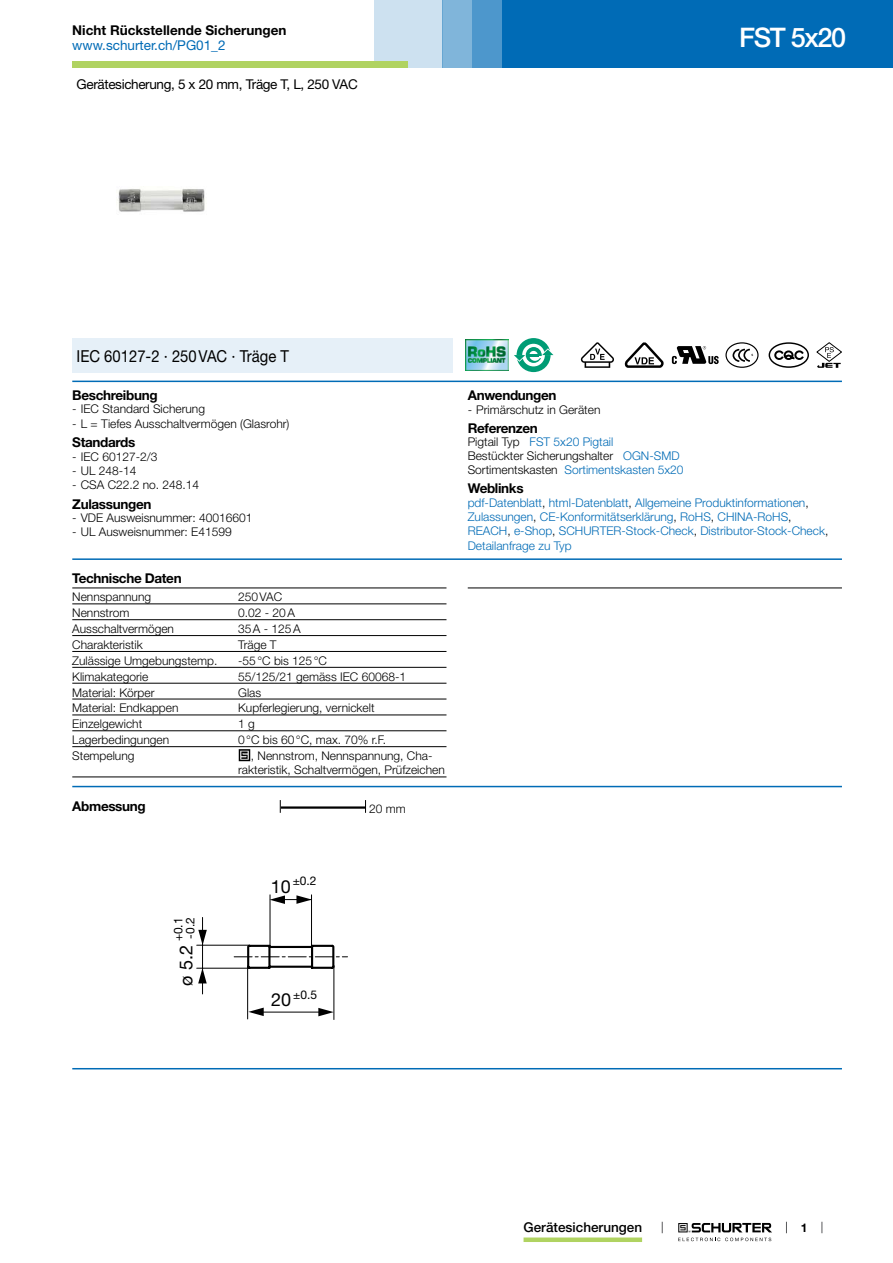
<style>
.page{position:relative;width:893px;height:1263px;background:#fff}
.page>*{position:absolute;margin:0;border:0;box-sizing:border-box;transform-origin:0 0}
.t1{font:500 27px "Helvetica Neue LT";letter-spacing:-.05em;color:#fff}
.t2{font:18px "Helvetica Neue LT";color:#000}
.t3{font:16.5px "Helvetica Neue LT";color:#000;scale:.9 1}
.t4{font:700 13.5px "Helvetica Neue LT";letter-spacing:-.025em;color:#000}
.t5{font:13.5px "Helvetica Neue LT";letter-spacing:-.025em;color:#000}
.t6{font:700 13.5px "Helvetica Neue LT";color:#000}
.t7{font:13.5px "Helvetica Neue LT";color:#006bb6}
.t8{font:500 13.5px "Helvetica Neue LT";color:#000}
.t9{font:300 12px/13.6px "Helvetica Neue LT";color:#000}
.t10{font:300 12px/14.4px "Helvetica Neue LT";color:#006bb6}
.t11{font:12px/12px "Helvetica Neue LT";color:#000}
.t12{font:700 12px "Helvetica Neue LT";color:#000}
.s1{color:#006bb6}
.s2{color:#000}
</style>
<div class="page">
<svg style="left:678px;top:1223px;width:94px;height:18px"></svg>
<div style="left:502px;top:0;width:391px;height:68px;background:#006bb6"></div>
<div style="left:442px;top:0;width:30px;height:68px;background:#80b5da"></div>
<div style="left:472px;top:0;width:30px;height:68px;background:#4d97cc"></div>
<div style="left:374px;top:0;width:68px;height:68px;background:#cde1f0"></div>
<div style="left:72px;top:62px;width:336px;height:6px;background:#b0d361"></div>
<div style="left:524px;top:1237px;width:118px;height:5px;background:#b0d361"></div>
<img style="left:117px;top:189px;width:88px;height:23px">
<img style="left:466px;top:339px;width:42px;height:32px">
<svg style="left:517px;top:338px;width:34px;height:34px"></svg>
<svg style="left:522px;top:344px;width:23px;height:22px"></svg>
<svg style="left:514px;top:347px;width:40px;height:15px"></svg>
<svg style="left:581px;top:342px;width:33px;height:26px"></svg>
<svg style="left:625px;top:342px;width:39px;height:26px"></svg>
<svg style="left:672px;top:346px;width:47px;height:18px"></svg>
<div style="left:725px;top:342px;width:34px;height:26px;border:1px solid #000;border-radius:50%"></div>
<svg style="left:732px;top:348px;width:21px;height:14px"></svg>
<div style="left:774px;top:350px;width:10px;height:10px;border:2px solid #000;border-radius:50%"></div>
<svg style="left:782px;top:350px;width:13px;height:10px"></svg>
<div style="left:769px;top:342px;width:40px;height:26px;border:1px solid #000;border-radius:50%"></div>
<div style="left:794px;top:350px;width:10px;height:10px;border:2px solid #000;border-radius:50%"></div>
<svg style="left:816px;top:342px;width:26px;height:26px"></svg>
<div style="left:72px;top:338px;width:381px;height:34px;background:#e6f0f8"></div>
<hr style="left:72px;top:381px;width:770px;height:1px;background:#006bb6">
<hr style="left:72px;top:558px;width:770px;height:2px;background:#006bb6">
<hr style="left:72px;top:587px;width:374px;height:1px;background:#000">
<hr style="left:72px;top:603px;width:374px;height:1px;background:#000">
<hr style="left:72px;top:619px;width:374px;height:1px;background:#000">
<hr style="left:72px;top:635px;width:374px;height:1px;background:#000">
<hr style="left:72px;top:651px;width:374px;height:1px;background:#000">
<hr style="left:72px;top:667px;width:374px;height:1px;background:#000">
<hr style="left:72px;top:683px;width:374px;height:1px;background:#000">
<hr style="left:72px;top:699px;width:374px;height:1px;background:#000">
<hr style="left:72px;top:714px;width:374px;height:1px;background:#000">
<hr style="left:72px;top:730px;width:374px;height:1px;background:#000">
<hr style="left:72px;top:746px;width:374px;height:1px;background:#000">
<svg style="left:238px;top:749px;width:13px;height:12px"></svg>
<hr style="left:72px;top:776px;width:374px;height:1px;background:#000">
<hr style="left:468px;top:587px;width:374px;height:1px;background:#000">
<hr style="left:72px;top:786px;width:770px;height:1px;background:#006bb6">
<svg style="left:280px;top:800px;width:1px;height:13px"></svg>
<hr style="left:281px;top:806px;width:85px;height:3px;background:#000">
<svg style="left:234px;top:944px;width:114px;height:26px"></svg>
<hr style="left:276px;top:899px;width:35px;height:1px;background:#000">
<hr style="left:270px;top:895px;width:1px;height:52px;background:#000">
<hr style="left:311px;top:895px;width:1px;height:52px;background:#000">
<hr style="left:252px;top:1012px;width:69px;height:1px;background:#000">
<hr style="left:247px;top:966px;width:1px;height:53px;background:#000">
<hr style="left:334px;top:965px;width:1px;height:55px;background:#000">
<hr style="left:202px;top:917px;width:1px;height:77px;background:#000">
<hr style="left:197px;top:968px;width:52px;height:1px;background:#000">
<hr style="left:197px;top:945px;width:53px;height:1px;background:#000">
<svg style="left:270px;top:895px;width:15px;height:9px"></svg>
<svg style="left:296px;top:895px;width:15px;height:9px"></svg>
<svg style="left:248px;top:1007px;width:16px;height:9px"></svg>
<svg style="left:318px;top:1008px;width:16px;height:8px"></svg>
<svg style="left:198px;top:930px;width:9px;height:15px"></svg>
<svg style="left:198px;top:968px;width:9px;height:15px"></svg>
<hr style="left:72px;top:1068px;width:770px;height:1px;background:#006bb6">
<p class="t6" style="left:72px;top:22px;width:216px">Nicht Rückstellende Sicherungen</p>
<p class="t7" style="left:72px;top:37px;width:155px">www.schurter.ch/PG01_2</p>
<p class="t5" style="left:77px;top:76px;width:283px">Gerätesicherung, 5 x 20 mm, Träge T, L, 250 VAC</p>
<h1 class="t1" style="left:739px;top:21px;width:109px">FST 5x20</h1>
<h3 class="t3" style="left:77px;top:346px;width:238px">IEC 60127-2 · 250VAC · Träge T</h3>
<p class="t4" style="left:72px;top:386px;width:87px">Beschreibung</p>
<p class="t9" style="left:72px;top:402px;width:134px">- IEC Standard Sicherung</p>
<p class="t9" style="left:72px;top:416px;width:219px">- L = Tiefes Ausschaltvermögen (Glasrohr)</p>
<p class="t4" style="left:72px;top:434px;width:65px">Standards</p>
<p class="t9" style="left:72px;top:449px;width:87px">- IEC 60127-2/3</p>
<p class="t9" style="left:72px;top:464px;width:66px">- UL 248-14</p>
<p class="t9" style="left:72px;top:478px;width:129px">- CSA C22.2 no. 248.14</p>
<p class="t4" style="left:72px;top:495px;width:81px">Zulassungen</p>
<p class="t9" style="left:72px;top:511px;width:182px">- VDE Ausweisnummer: 40016601</p>
<p class="t9" style="left:72px;top:525px;width:161px">- UL Ausweisnummer: E41599</p>
<p class="t4" style="left:72px;top:570px;width:111px">Technische Daten</p>
<p class="t9" style="left:72px;top:590px;width:80px">Nennspannung</p>
<p class="t9" style="left:238px;top:590px;width:45px">250VAC</p>
<p class="t9" style="left:72px;top:606px;width:59px">Nennstrom</p>
<p class="t9" style="left:238px;top:606px;width:58px">0.02 - 20A</p>
<p class="t9" style="left:72px;top:622px;width:103px">Ausschaltvermögen</p>
<p class="t9" style="left:238px;top:622px;width:64px">35A - 125A</p>
<p class="t9" style="left:72px;top:637px;width:72px">Charakteristik</p>
<p class="t9" style="left:238px;top:637px;width:40px">Träge T</p>
<p class="t9" style="left:72px;top:653px;width:147px">Zulässige Umgebungstemp.</p>
<p class="t9" style="left:238px;top:653px;width:90px">-55°C bis 125°C</p>
<p class="t9" style="left:72px;top:669px;width:78px">Klimakategorie</p>
<p class="t9" style="left:238px;top:669px;width:170px">55/125/21 gemäss IEC 60068-1</p>
<p class="t9" style="left:72px;top:685px;width:84px">Material: Körper</p>
<p class="t9" style="left:238px;top:685px;width:25px">Glas</p>
<p class="t9" style="left:72px;top:701px;width:108px">Material: Endkappen</p>
<p class="t9" style="left:238px;top:701px;width:138px">Kupferlegierung, vernickelt</p>
<p class="t9" style="left:72px;top:717px;width:72px">Einzelgewicht</p>
<p class="t9" style="left:238px;top:717px;width:18px">1 g</p>
<p class="t9" style="left:72px;top:733px;width:98px">Lagerbedingungen</p>
<p class="t9" style="left:238px;top:733px;width:149px">0°C bis 60°C, max. 70% r.F.</p>
<p class="t9" style="left:72px;top:749px;width:64px">Stempelung</p>
<p class="t9" style="left:238px;top:748px;width:208px;line-height:14.4px;text-align:center">, Nennstrom, Nennspannung, Cha&shy;rakteristik, Schaltvermögen, Prüfzeichen</p>
<p class="t4" style="left:72px;top:797px;width:75px">Abmessung</p>
<p class="t9" style="left:369px;top:801px;width:38px">20 mm</p>
<p class="t4" style="left:468px;top:387px;width:90px">Anwendungen</p>
<p class="t9" style="left:468px;top:402px;width:134px">- Primärschutz in Geräten</p>
<p class="t4" style="left:468px;top:420px;width:72px">Referenzen</p>
<p class="t9" style="left:468px;top:435px;width:217px">Pigtail Typ <span class="s1">FST 5x20 Pigtail<br></span>Bestückter Sicherungshalter <span class="s1">OGN-SMD<br></span>Sortimentskasten <span class="s1">Sortimentskasten 5x20</span></p>
<p class="t4" style="left:468px;top:480px;width:57px">Weblinks</p>
<p class="t10" style="left:468px;top:495px;width:362px">pdf-Datenblatt<span class="s2">,</span> html-Datenblatt<span class="s2">,</span> Allgemeine Produktinformationen<span class="s2">, </span>Zulassungen<span class="s2">,</span> CE-Konformitätserklärung<span class="s2">,</span> RoHS<span class="s2">,</span> CHINA-RoHS<span class="s2">, </span>REACH<span class="s2">,</span> e-Shop<span class="s2">,</span> SCHURTER-Stock-Check<span class="s2">,</span> Distributor-Stock-Check<span class="s2">, </span>Detailanfrage zu Typ</p>
<p class="t11" style="left:172px;top:941px;width:26px;rotate:-90deg">+0.1 -0.2</p>
<h2 class="t2" style="left:175px;top:985px;width:42px;rotate:-90deg">ø 5.2</h2>
<p class="t11" style="left:293px;top:875px;width:25px">±0.2</p>
<h2 class="t2" style="left:271px;top:876px;width:22px">10</h2>
<p class="t11" style="left:293px;top:989px;width:25px">±0.5</p>
<h2 class="t2" style="left:271px;top:989px;width:22px">20</h2>
<p class="t8" style="left:524px;top:1219px;width:120px">Gerätesicherungen</p>
<p class="t12" style="left:801px;top:1220px;width:8px">1</p>
</div>
